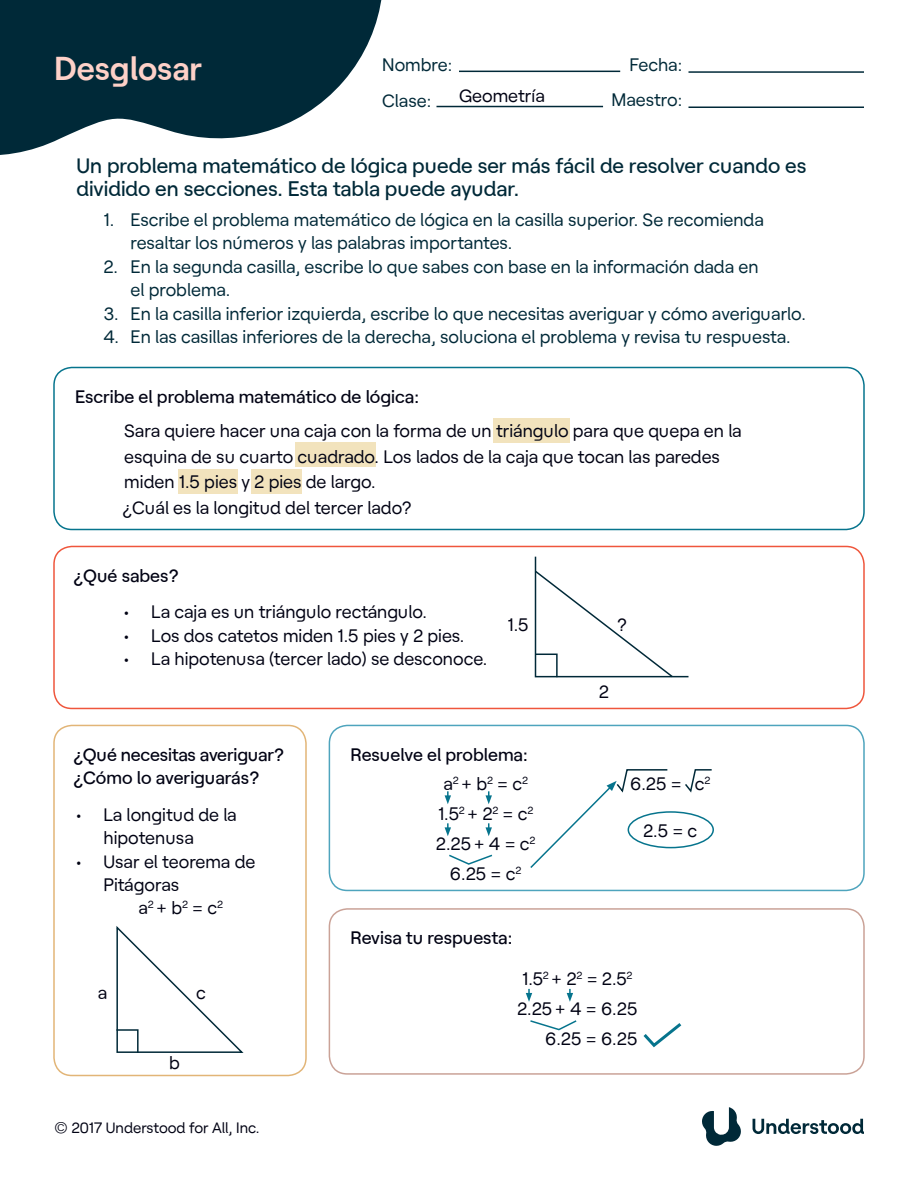
<style>
.page{position:relative;width:918px;height:1188px;background:#fff}
.page>*{position:absolute;margin:0;border:0;box-sizing:border-box;transform-origin:0 0}
.t1{font:600 33px "Roobert 12 E";color:#fed1c8}
.t2{font:500 21px/23.1px "Roobert 12 E";color:#002938}
.t3{font:18px/30px "Roobert 12 E";color:#000213}
.t4{font:18px/35.2px "Roobert 12 E";color:#002938}
.t5{font:500 18px/23.4px "Roobert 12 E";color:#000213}
.t6{font:15px "Roobert 12 E";color:#000213}
</style>
<div class="page">
<hr style="left:688px;top:71px;width:176px;height:2px;background:#002938">
<hr style="left:688px;top:106px;width:176px;height:2px;background:#002938">
<hr style="left:436px;top:106px;width:167px;height:1px;background:#002938">
<hr style="left:459px;top:71px;width:161px;height:1px;background:#002938">
<svg style="left:0;top:0;width:382px;height:155px;fill:#002938"></svg>
<svg style="left:753px;top:1119px;width:111px;height:15px"></svg>
<svg style="left:702px;top:1107px;width:39px;height:39px"></svg>
<div style="left:53px;top:367px;width:812px;height:163px;border:2px solid #06748d;border-radius:18px"></div>
<div style="left:329px;top:725px;width:536px;height:166px;border:2px solid #4ea4bd;border-radius:18px"></div>
<div style="left:53px;top:546px;width:812px;height:163px;border:2px solid #ef563c;border-radius:18px"></div>
<div style="left:329px;top:908px;width:536px;height:167px;border:2px solid #caa297;border-radius:18px"></div>
<div style="left:53px;top:725px;width:254px;height:351px;border:2px solid #e2b577;border-radius:18px"></div>
<div style="left:493px;top:418px;width:77px;height:25px;background:#f2e3bd"></div>
<div style="left:296px;top:443px;width:80px;height:24px;background:#f2e3bd"></div>
<div style="left:178px;top:469px;width:60px;height:24px;background:#f2e3bd"></div>
<div style="left:252px;top:469px;width:50px;height:24px;background:#f2e3bd"></div>
<div style="left:628px;top:811px;width:86px;height:37px;border:2px solid #06748d;border-radius:50%"></div>
<svg style="left:643px;top:1023px;width:39px;height:25px"></svg>
<svg style="left:534px;top:556px;width:155px;height:122px"></svg>
<svg style="left:116px;top:926px;width:128px;height:127px"></svg>
<svg style="left:445px;top:791px;width:6px;height:13px"></svg>
<svg style="left:445px;top:823px;width:6px;height:13px"></svg>
<svg style="left:526px;top:989px;width:6px;height:13px"></svg>
<svg style="left:486px;top:791px;width:6px;height:13px"></svg>
<svg style="left:486px;top:823px;width:6px;height:13px"></svg>
<svg style="left:567px;top:989px;width:6px;height:13px"></svg>
<svg style="left:449px;top:854px;width:44px;height:11px"></svg>
<svg style="left:530px;top:1020px;width:47px;height:11px"></svg>
<svg style="left:530px;top:769px;width:139px;height:99px"></svg>
<svg style="left:685px;top:769px;width:27px;height:24px"></svg>
<h1 class="t1" style="left:54px;top:43px;width:150px">Desglosar</h1>
<p class="t4" style="left:382px;top:46px;width:72px">Nombre:<br>Clase:</p>
<p class="t3" style="left:459px;top:79px;width:87px">Geometría</p>
<p class="t4" style="left:612px;top:46px;width:72px;text-align:right">Fecha:<br>Maestro:</p>
<p class="t2" style="left:76px;top:152px;width:732px">Un problema matemático de lógica puede ser más fácil de resolver cuando es dividido en secciones. Esta tabla puede ayudar.</p>
<p class="t4" style="left:130px;top:207px;width:635px;line-height:23.4px;text-indent:-27px">1. Escribe el problema matemático de lógica en la casilla superior. Se recomienda resaltar los números y las palabras importantes.</p>
<p class="t4" style="left:130px;top:253px;width:630px;line-height:23.4px;text-indent:-27px">2. En la segunda casilla, escribe lo que sabes con base en la información dada en el problema.</p>
<p class="t4" style="left:104px;top:294px;width:704px">3. En la casilla inferior izquierda, escribe lo que necesitas averiguar y cómo averiguarlo.</p>
<p class="t4" style="left:104px;top:318px;width:689px">4. En las casillas inferiores de la derecha, soluciona el problema y revisa tu respuesta.</p>
<p class="t5" style="left:75px;top:383px;width:346px">Escribe el problema matemático de lógica:</p>
<p class="t3" style="left:124px;top:417px;width:619px;line-height:25.5px">Sara quiere hacer una caja con la forma de un triángulo para que quepa en la esquina de su cuarto cuadrado. Los lados de la caja que tocan las paredes miden 1.5 pies y 2 pies de largo.<br>¿Cuál es la longitud del tercer lado?</p>
<p class="t5" style="left:75px;top:562px;width:105px">¿Qué sabes?</p>
<p class="t3" style="left:124px;top:596px;width:304px">• La caja es un triángulo rectángulo.</p>
<p class="t3" style="left:124px;top:619px;width:342px">• Los dos catetos miden 1.5 pies y 2 pies.</p>
<p class="t3" style="left:124px;top:642px;width:365px">• La hipotenusa (tercer lado) se desconoce.</p>
<p class="t3" style="left:508px;top:608px;width:23px">1.5</p>
<p class="t5" style="left:75px;top:741px;width:211px">¿Qué necesitas averiguar? ¿Cómo lo averiguarás?</p>
<p class="t3" style="left:104px;top:801px;width:135px;line-height:23.4px;text-indent:-27px">• La longitud de la hipotenusa</p>
<p class="t3" style="left:76px;top:845px;width:180px">• Usar el teorema de</p>
<p class="t3" style="left:104px;top:868px;width:77px">Pitágoras</p>
<p class="t3" style="left:138px;top:892px;width:86px">a<sup>2</sup> + b<sup>2</sup> = c<sup>2</sup></p>
<p class="t5" style="left:350px;top:741px;width:179px">Resuelve el problema:</p>
<p class="t3" style="left:436px;top:768px;width:101px;text-align:center">a<sup>2</sup> + b<sup>2</sup> = c<sup>2<br></sup>1.5<sup>2</sup> + 2<sup>2</sup> = c<sup>2<br></sup>2.25+ 4 = c<sup>2<br></sup>6.25 = c<sup>2</sup></p>
<p class="t5" style="left:350px;top:925px;width:163px">Revisa tu respuesta:</p>
<p class="t3" style="left:617px;top:608px;width:12px">?</p>
<p class="t3" style="left:599px;top:676px;width:12px">2</p>
<p class="t3" style="left:630px;top:768px;width:82px">6.25 = c<sup>2</sup></p>
<p class="t3" style="left:643px;top:815px;width:56px">2.5 = c</p>
<p class="t3" style="left:98px;top:976px;width:11px">a</p>
<p class="t3" style="left:196px;top:976px;width:11px">c</p>
<p class="t3" style="left:169px;top:1046px;width:12px">b</p>
<p class="t6" style="left:54px;top:1117px;width:207px">© 2017 Understood for All, Inc.</p>
<p class="t3" style="left:517px;top:963px;width:122px;text-align:right">1.5<sup>2</sup> + 2<sup>2</sup> = 2.5<sup>2<br></sup>2.25+ 4 = 6.25<br>6.25 = 6.25</p>
</div>
